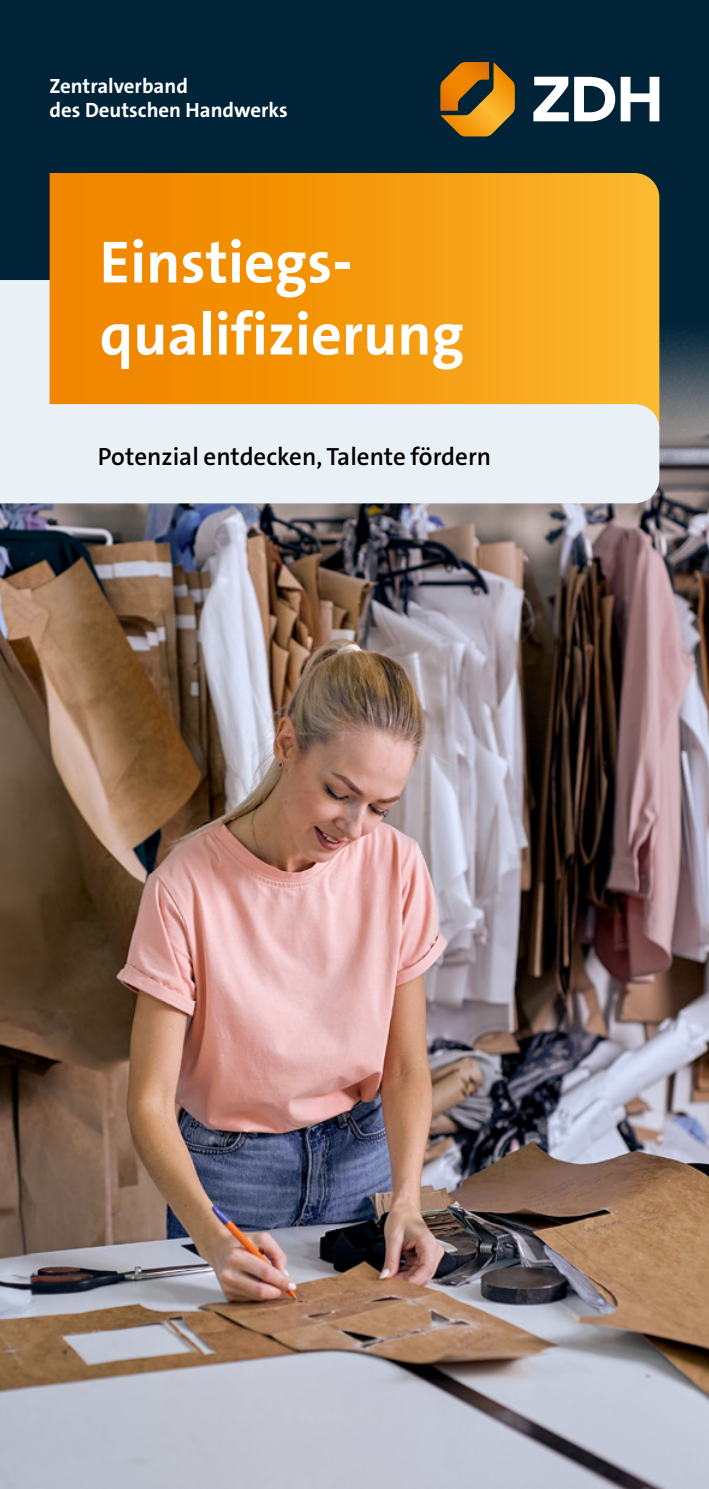
<style>
.page{position:relative;width:709px;height:1489px;background:#fff}
.page>*{position:absolute;margin:0;border:0;box-sizing:border-box;transform-origin:0 0}
.t1{font:700 60px/72px "The Sans C4 s";color:#fff}
.t2{font:600 25px "The Sans C4 s";color:#000}
.t3{font:700 20.75px/25px "The Sans C4 s";color:#fff}
</style>
<div class="page">
<img style="left:0;top:521px;width:709px;height:967px">
<img style="left:0;top:0;width:709px;height:521px">
<svg style="left:574px;top:77px;width:85px;height:44px"></svg>
<svg style="left:533px;top:77px;width:35px;height:44px"></svg>
<svg style="left:440px;top:62px;width:75px;height:74px;background:#9e6d1c"></svg>
<div style="left:0;top:280px;width:50px;height:124px;background:#eaf1f6"></div>
<svg style="left:50px;top:173px;width:609px;height:231px;background:#f49a0f"></svg>
<div style="left:0;top:404px;width:659px;height:99px;background:#eaf1f6"></div>
<p class="t3" style="left:50px;top:73px;width:240px">Zentralverband<br>des Deutschen Handwerks</p>
<h1 class="t1" style="left:100px;top:226px;width:366px">Einstiegs&shy;qualifizierung</h1>
<p class="t2" style="left:98px;top:440px;width:395px">Potenzial entdecken, Talente fördern</p>
</div>
